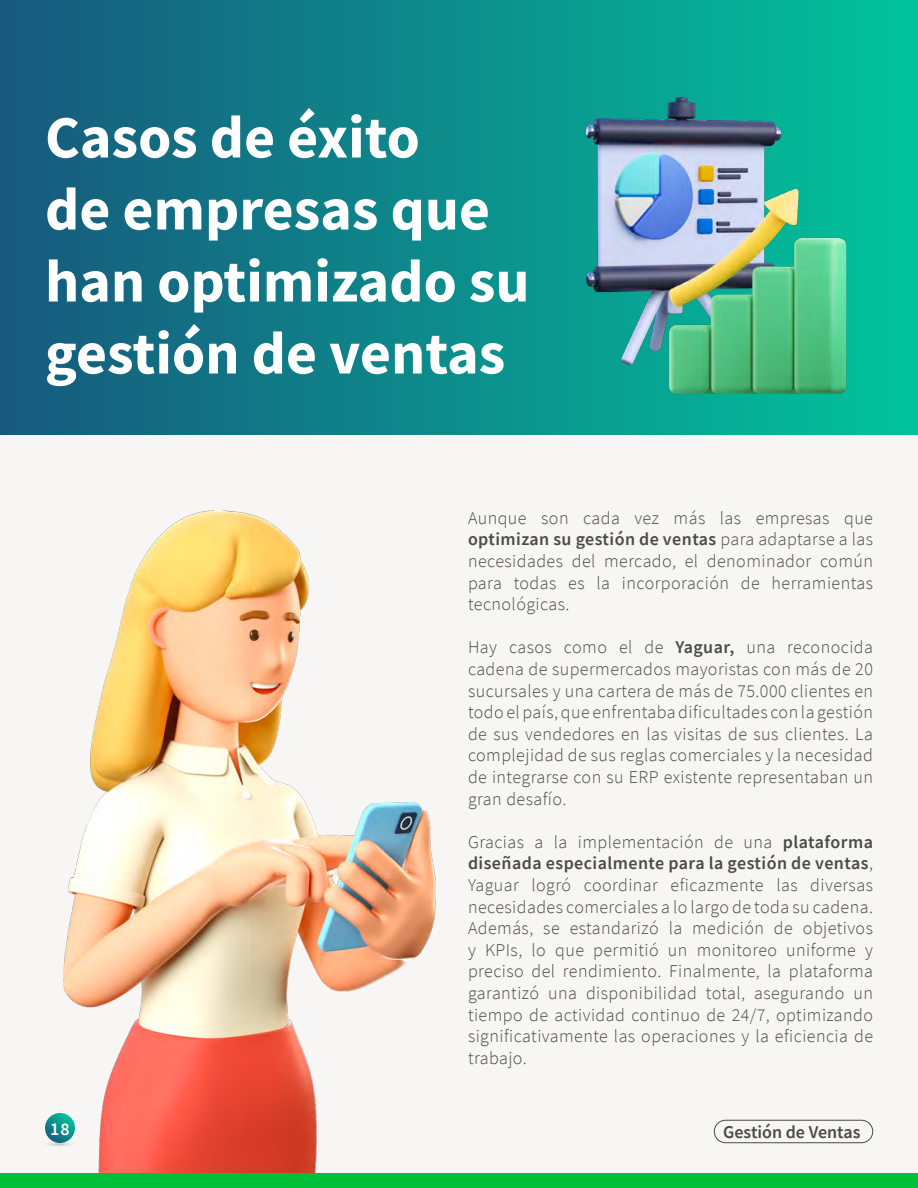
<style>
.page{position:relative;width:918px;height:1188px;background:#f7f6f5}
.page>*{position:absolute;margin:0;border:0;box-sizing:border-box;transform-origin:0 0}
.t1{font:700 60px/72px "Source Sans Pro";color:#fff}
.t2{font:300 18px/21.6px "Source Sans Pro";letter-spacing:.025em;color:#4a4a4a;text-align:justify}
.t3{font:600 18px "Source Sans Pro";color:#4a4a4a}
.t4{font:600 18px "Source Sans Pro";color:#fff}
.s1{font-weight:600}
</style>
<div class="page">
<div style="left:0;top:1173px;width:918px;height:15px;background:#00bf38"></div>
<div style="left:714px;top:1120px;width:159px;height:23px;border:1px solid #4a4a4a;border-radius:11px"></div>
<img style="left:46px;top:1135px;width:18px;height:11px">
<svg style="left:45px;top:1113px;width:30px;height:30px"></svg>
<div style="left:0;top:0;width:918px;height:434px;background:linear-gradient(to right,#17597d,#01c39b)"></div>
<img style="left:64px;top:510px;width:372px;height:663px">
<img style="left:578px;top:87px;width:273px;height:312px">
<h1 class="t1" style="left:45px;top:101px;width:486px">Casos de éxito<br>de empresas que han optimizado su gestión de ventas</h1>
<p class="t2" style="left:468px;top:507px;width:407px">Aunque son cada vez más las empresas que <span class="s1">optimizan su gestión de ventas</span> para adaptarse a las necesidades del mercado, el denominador común para todas es la incorporación de herramientas tecnológicas.</p>
<p class="t2" style="left:468px;top:637px;width:407px">Hay casos como el de <span class="s1">Yaguar,</span> una reconocida cadena de supermercados mayoristas con más de 20 sucursales y una cartera de más de 75.000 clientes en todo el país, que enfrentaba dificultades con la gestión de sus vendedores en las visitas de sus clientes. La complejidad de sus reglas comerciales y la necesidad de integrarse con su ERP existente representaban un gran desafío.</p>
<p class="t2" style="left:468px;top:831px;width:407px">Gracias a la implementación de una <span class="s1">plataforma diseñada especialmente para la gestión de ventas</span>, Yaguar logró coordinar eficazmente las diversas necesidades comerciales a lo largo de toda su cadena.<br>Además, se estandarizó la medición de objetivos y KPIs, lo que permitió un monitoreo uniforme y preciso del rendimiento. Finalmente, la plataforma garantizó una disponibilidad total, asegurando un tiempo de actividad continuo de 24/7, optimizando significativamente las operaciones y la eficiencia de trabajo.</p>
<p class="t4" style="left:50px;top:1117px;width:21px">18</p>
<p class="t3" style="left:723px;top:1120px;width:139px">Gestión de Ventas</p>
</div>
